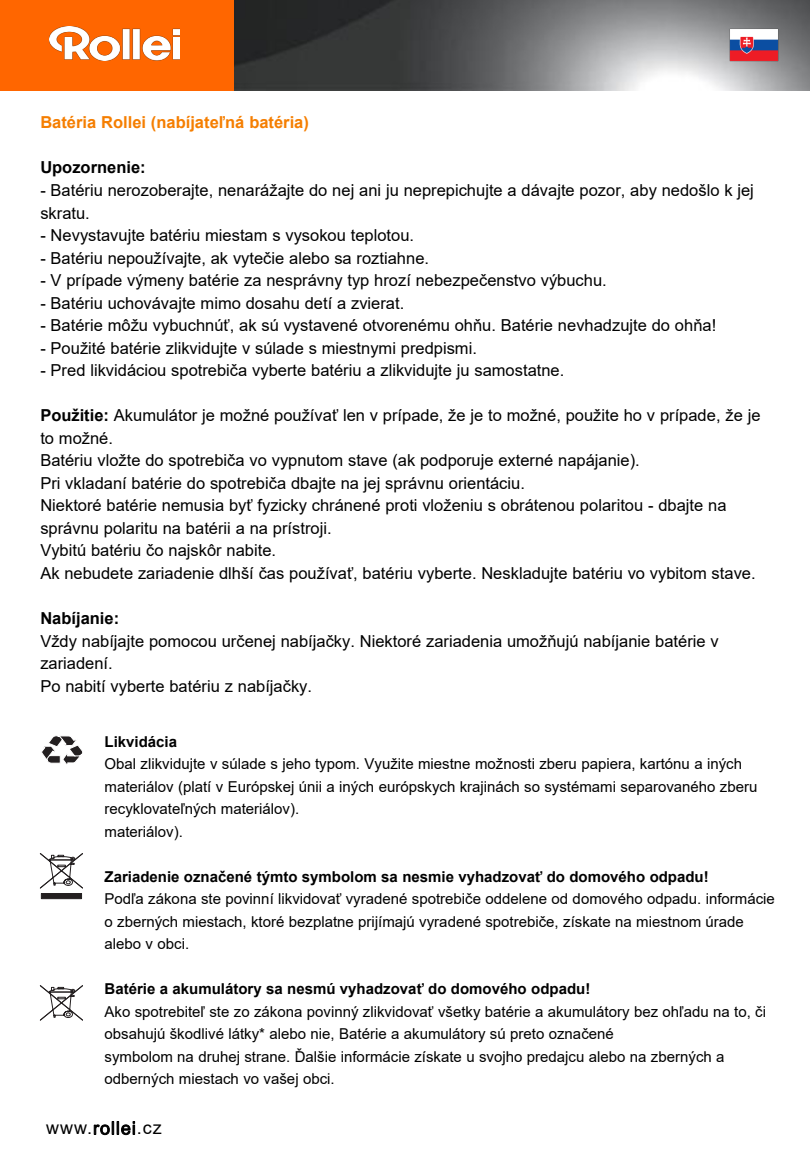
<style>
.page{position:relative;width:810px;height:1170px;background:#fff}
.page>*{position:absolute;margin:0;border:0;box-sizing:border-box;transform-origin:0 0}
.t1{font:18px "Arial";letter-spacing:.055em;color:#000}
.t2{font:16.5px/22.5px "Arial";color:#000}
.t3{font:700 16.5px "Arial";color:#f57e00}
.t4{font:700 16.5px "Arial";color:#000}
.t5{font:15px/22.5px "Arial";color:#000}
.t6{font:700 15px "Arial";color:#000}
.s1{font-weight:700}
</style>
<div class="page">
<div style="left:41px;top:893px;width:41px;height:6px;background:#231f20;border:1px solid #231f20"></div>
<svg style="left:40px;top:853px;width:43px;height:36px"></svg>
<svg style="left:41px;top:735px;width:42px;height:29px"></svg>
<svg style="left:40px;top:985px;width:43px;height:36px"></svg>
<img style="left:234px;top:0;width:576px;height:90px">
<div style="left:0;top:0;width:234px;height:90px;background:#f60"></div>
<img style="left:49px;top:26px;width:130px;height:35px">
<img style="left:730px;top:21px;width:49px;height:49px">
<p class="t3" style="left:40px;top:116px;width:270px">Batéria Rollei (nabíjateľná batéria)</p>
<p class="t4" style="left:40px;top:161px;width:107px">Upozornenie:</p>
<p class="t2" style="left:40px;top:180px;width:715px">- Batériu nerozoberajte, nenarážajte do nej ani ju neprepichujte a dávajte pozor, aby nedošlo k jej skratu.</p>
<p class="t2" style="left:40px;top:226px;width:375px">- Nevystavujte batériu miestam s vysokou teplotou.</p>
<p class="t2" style="left:40px;top:248px;width:390px">- Batériu nepoužívajte, ak vytečie alebo sa roztiahne.</p>
<p class="t2" style="left:40px;top:271px;width:568px">- V prípade výmeny batérie za nesprávny typ hrozí nebezpečenstvo výbuchu.</p>
<p class="t2" style="left:40px;top:293px;width:365px">- Batériu uchovávajte mimo dosahu detí a zvierat.</p>
<p class="t2" style="left:40px;top:316px;width:677px">- Batérie môžu vybuchnúť, ak sú vystavené otvorenému ohňu. Batérie nevhadzujte do ohňa!</p>
<p class="t2" style="left:40px;top:338px;width:438px">- Použité batérie zlikvidujte v súlade s miestnymi predpismi.</p>
<p class="t2" style="left:40px;top:361px;width:526px">- Pred likvidáciou spotrebiča vyberte batériu a zlikvidujte ju samostatne.</p>
<p class="t2" style="left:40px;top:406px;width:722px"><span class="s1">Použitie:</span> Akumulátor je možné používať len v prípade, že je to možné, použite ho v prípade, že je to možné.<br>Batériu vložte do spotrebiča vo vypnutom stave (ak podporuje externé napájanie).<br>Pri vkladaní batérie do spotrebiča dbajte na jej správnu orientáciu.<br>Niektoré batérie nemusia byť fyzicky chránené proti vloženiu s obrátenou polaritou - dbajte na správnu polaritu na batérii a na prístroji.<br>Vybitú batériu čo najskôr nabite.<br>Ak nebudete zariadenie dlhší čas používať, batériu vyberte. Neskladujte batériu vo vybitom stave.</p>
<p class="t4" style="left:40px;top:612px;width:80px">Nabíjanie:</p>
<p class="t2" style="left:40px;top:631px;width:680px">Vždy nabíjajte pomocou určenej nabíjačky. Niektoré zariadenia umožňujú nabíjanie batérie v zariadení.<br>Po nabití vyberte batériu z nabíjačky.</p>
<p class="t6" style="left:105px;top:736px;width:74px">Likvidácia</p>
<p class="t5" style="left:105px;top:754px;width:654px">Obal zlikvidujte v súlade s jeho typom. Využite miestne možnosti zberu papiera, kartónu a iných materiálov (platí v Európskej únii a iných európskych krajinách so systémami separovaného zberu recyklovateľných materiálov).<br>materiálov).</p>
<p class="t6" style="left:105px;top:871px;width:606px">Zariadenie označené týmto symbolom sa nesmie vyhadzovať do domového odpadu!</p>
<p class="t5" style="left:105px;top:889px;width:672px">Podľa zákona ste povinní likvidovať vyradené spotrebiče oddelene od domového odpadu. informácie o zberných miestach, ktoré bezplatne prĳímajú vyradené spotrebiče, získate na miestnom úrade alebo v obci.</p>
<p class="t6" style="left:105px;top:983px;width:487px">Batérie a akumulátory sa nesmú vyhadzovať do domového odpadu!</p>
<p class="t5" style="left:105px;top:1002px;width:663px">Ako spotrebiteľ ste zo zákona povinný zlikvidovať všetky batérie a akumulátory bez ohľadu na to, či obsahujú škodlivé látky* alebo nie, Batérie a akumulátory sú preto označené<br>symbolom na druhej strane. Ďalšie informácie získate u svojho predajcu alebo na zberných a odberných miestach vo vašej obci.</p>
<p class="t1" style="left:46px;top:1121px;width:117px">www.rollei.cz</p>
</div>
